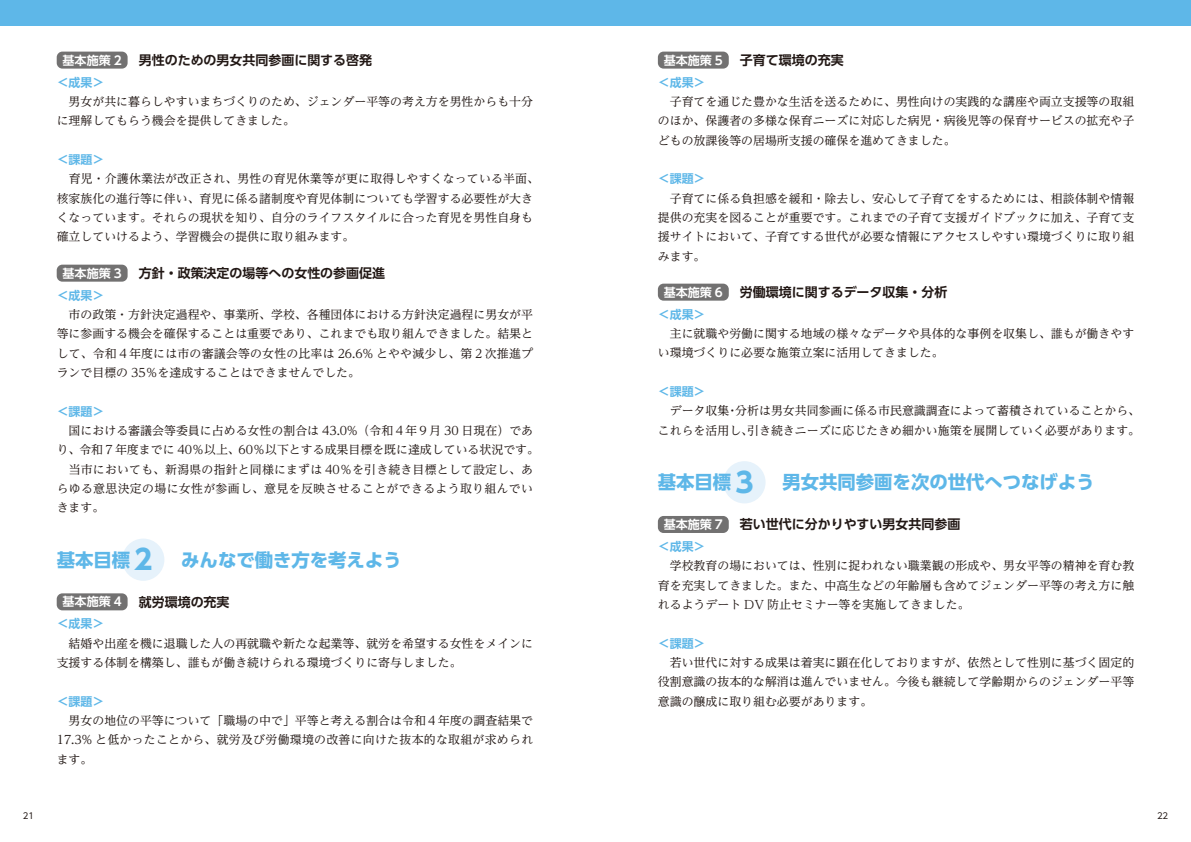
<style>
.page{position:relative;width:1191px;height:842px;background:#fff}
.page>*{position:absolute;margin:0;border:0;box-sizing:border-box;transform-origin:0 0}
.t1{font:700 18.4px "UD Shin Go Pro";color:#5eb7e8}
.t2{font:700 13px "UD Shin Go Pro De";color:#221815}
.t3{font:700 12px "UD Shin Go Pro De";color:#fff}
.t4{font:11.9px/19.3px "UD Reimin Pro";color:#221815}
.t5{font:700 11.9px "UD Shin Go Pro De";color:#5eb7e8}
.t6{font:8.5px "UD Shin Go Pro";color:#221815}
.s1{font-size:27.5px}
</style>
<div class="page">
<div style="left:0;top:0;width:1191px;height:25px;background:#5eb7e8"></div>
<div style="left:57px;top:52px;width:71px;height:17px;background:#727171;border-radius:6px"></div>
<div style="left:57px;top:265px;width:71px;height:17px;background:#727171;border-radius:6px"></div>
<div style="left:122px;top:539px;width:42px;height:42px;background:#e6f2fb;border-radius:50%"></div>
<div style="left:723px;top:461px;width:42px;height:42px;background:#e6f2fb;border-radius:50%"></div>
<div style="left:57px;top:593px;width:71px;height:17px;background:#727171;border-radius:6px"></div>
<div style="left:658px;top:516px;width:71px;height:17px;background:#727171;border-radius:6px"></div>
<div style="left:658px;top:52px;width:71px;height:17px;background:#727171;border-radius:6px"></div>
<div style="left:658px;top:284px;width:71px;height:17px;background:#727171;border-radius:6px"></div>
<p class="t3" style="left:63px;top:50px;width:61px">基本施策 2</p>
<p class="t2" style="left:139px;top:50px;width:235px">男性のための男女共同参画に関する啓発</p>
<p class="t5" style="left:57px;top:72px;width:49px">＜成果＞</p>
<p class="t4" style="left:57px;top:91px;width:478px">　男女が共に暮らしやすいまちづくりのため、ジェンダー平等の考え方を男性からも十分に理解してもらう機会を提供してきました。</p>
<p class="t5" style="left:57px;top:150px;width:49px">＜課題＞</p>
<p class="t4" style="left:57px;top:169px;width:484px">　育児・介護休業法が改正され、男性の育児休業等が更に取得しやすくなっている半面、核家族化の進行等に伴い、育児に係る諸制度や育児体制についても学習する必要性が大きくなっています。それらの現状を知り、自分のライフスタイルに合った育児を男性自身も確立していけるよう、学習機会の提供に取り組みます。</p>
<p class="t3" style="left:63px;top:263px;width:61px">基本施策 3</p>
<p class="t2" style="left:139px;top:263px;width:248px">方針・政策決定の場等への女性の参画促進</p>
<p class="t5" style="left:57px;top:285px;width:49px">＜成果＞</p>
<p class="t4" style="left:57px;top:304px;width:478px;text-align:justify">　市の政策・方針決定過程や、事業所、学校、各種団体における方針決定過程に男女が平等に参画する機会を確保することは重要であり、これまでも取り組んできました。結果として、令和４年度には市の審議会等の女性の比率は 26.6% とやや減少し、第２次推進プランで目標の 35％を達成することはできませんでした。</p>
<p class="t5" style="left:57px;top:401px;width:49px">＜課題＞</p>
<p class="t4" style="left:57px;top:420px;width:484px">　国における審議会等委員に占める女性の割合は 43.0%（令和４年９月 30 日現在）であり、令和７年度までに 40％以上、60％以下とする成果目標を既に達成している状況です。　当市においても、新潟県の指針と同様にまずは 40％を引き続き目標として設定し、あらゆる意思決定の場に女性が参画し、意見を反映させることができるよう取り組んでいきます。</p>
<h1 class="t1" style="left:57px;top:545px;width:346px">基本目標 <span class="s1">2</span> みんなで働き方を考えよう</h1>
<p class="t3" style="left:63px;top:592px;width:61px">基本施策 4</p>
<p class="t2" style="left:139px;top:591px;width:92px">就労環境の充実</p>
<p class="t5" style="left:57px;top:614px;width:49px">＜成果＞</p>
<p class="t4" style="left:57px;top:633px;width:478px">　結婚や出産を機に退職した人の再就職や新たな起業等、就労を希望する女性をメインに支援する体制を構築し、誰もが働き続けられる環境づくりに寄与しました。</p>
<p class="t5" style="left:57px;top:691px;width:49px">＜課題＞</p>
<p class="t4" style="left:57px;top:710px;width:478px;text-align:justify">　男女の地位の平等について「職場の中で」平等と考える割合は令和４年度の調査結果で17.3% と低かったことから、就労及び労働環境の改善に向けた抜本的な取組が求められます。</p>
<p class="t3" style="left:663px;top:50px;width:61px">基本施策 5</p>
<p class="t2" style="left:740px;top:50px;width:105px">子育て環境の充実</p>
<p class="t5" style="left:658px;top:72px;width:49px">＜成果＞</p>
<p class="t4" style="left:658px;top:91px;width:478px;text-align:justify">　子育てを通じた豊かな生活を送るために、男性向けの実践的な講座や両立支援等の取組のほか、保護者の多様な保育ニーズに対応した病児・病後児等の保育サービスの拡充や子どもの放課後等の居場所支援の確保を進めてきました。</p>
<p class="t5" style="left:658px;top:169px;width:49px">＜課題＞</p>
<p class="t4" style="left:658px;top:188px;width:478px;text-align:justify">　子育てに係る負担感を緩和・除去し、安心して子育てをするためには、相談体制や情報提供の充実を図ることが重要です。これまでの子育て支援ガイドブックに加え、子育て支援サイトにおいて、子育てする世代が必要な情報にアクセスしやすい環境づくりに取り組みます。</p>
<p class="t3" style="left:663px;top:282px;width:61px">基本施策 6</p>
<p class="t2" style="left:740px;top:282px;width:209px">労働環境に関するデータ収集・分析</p>
<p class="t5" style="left:658px;top:304px;width:49px">＜成果＞</p>
<p class="t4" style="left:658px;top:323px;width:478px">　主に就職や労働に関する地域の様々なデータや具体的な事例を収集し、誰もが働きやすい環境づくりに必要な施策立案に活用してきました。</p>
<p class="t5" style="left:658px;top:382px;width:49px">＜課題＞</p>
<p class="t4" style="left:658px;top:401px;width:484px">　データ収集・分析は男女共同参画に係る市民意識調査によって蓄積されていることから、これらを活用し、引き続きニーズに応じたきめ細かい施策を展開していく必要があります。</p>
<h1 class="t1" style="left:658px;top:467px;width:438px">基本目標 <span class="s1">3</span> 男女共同参画を次の世代へつなげよう</h1>
<p class="t3" style="left:663px;top:515px;width:61px">基本施策 7</p>
<p class="t2" style="left:740px;top:514px;width:222px">若い世代に分かりやすい男女共同参画</p>
<p class="t5" style="left:658px;top:537px;width:49px">＜成果＞</p>
<p class="t4" style="left:658px;top:556px;width:478px;text-align:justify">　学校教育の場においては、性別に捉われない職業観の形成や、男女平等の精神を育む教育を充実してきました。また、中高生などの年齢層も含めてジェンダー平等の考え方に触れるようデート DV 防止セミナー等を実施してきました。</p>
<p class="t5" style="left:658px;top:633px;width:49px">＜課題＞</p>
<p class="t4" style="left:658px;top:652px;width:478px;text-align:justify">　若い世代に対する成果は着実に顕在化しておりますが、依然として性別に基づく固定的役割意識の抜本的な解消は進んでいません。今後も継続して学齢期からのジェンダー平等意識の醸成に取り組む必要があります。</p>
<p class="t6" style="left:23px;top:809px;width:13px">21</p>
<p class="t6" style="left:1157px;top:809px;width:13px">22</p>
</div>
